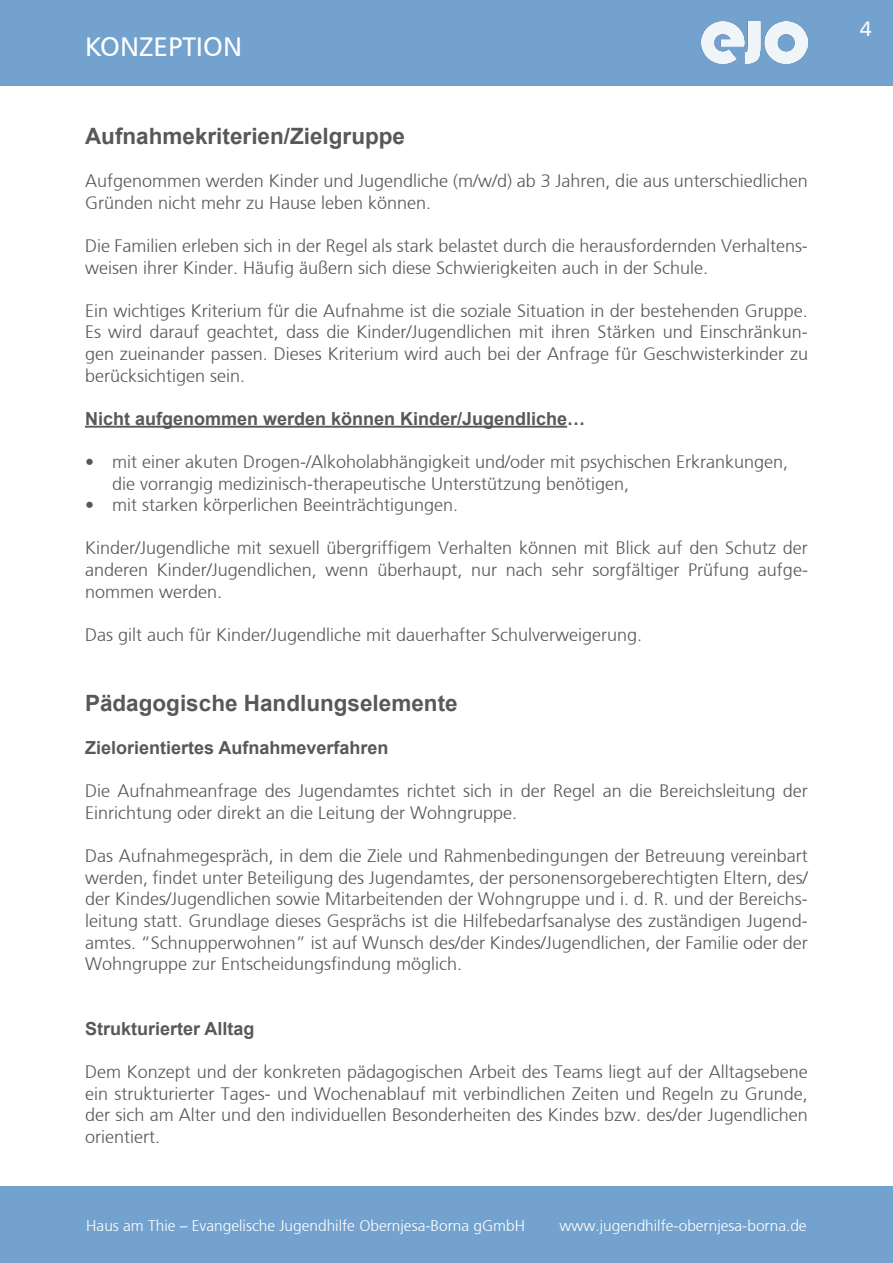
<style>
.page{position:relative;width:893px;height:1263px;background:#fff}
.page>*{position:absolute;margin:0;border:0;box-sizing:border-box;transform-origin:0 0}
.t1{font:27px "Frutiger";color:#fff}
.Ueberschrift_im_Text{font:700 22.5px "Arial";color:#57585a}
.t2{font:21px "Frutiger";color:#fff}
.ArialBold{font:300 18px/21.6px "Frutiger";color:#57585a}
.ArialBold-2{font:700 18px "Arial";color:#57585a}
.t3{font:300 15.45px "Frutiger";color:#fff}
</style>
<div class="page">
<div style="left:0;top:0;width:893px;height:85px;background:#73a2ce"></div>
<img style="left:702px;top:21px;width:106px;height:43px">
<hr style="left:85px;top:426px;width:482px;height:2px;background:#57585a">
<div style="left:0;top:1186px;width:893px;height:77px;background:#73a2ce"></div>
<p class="t1" style="left:85px;top:29px;width:158px">KONZEPTION</p>
<p class="Ueberschrift_im_Text" style="left:85px;top:120px;width:322px">Aufnahmekriterien/Zielgruppe</p>
<p class="ArialBold" style="left:85px;top:170px;width:724px">Aufgenommen werden Kinder und Jugendliche (m/w/d) ab 3 Jahren, die aus unterschiedlichen<br>Gründen nicht mehr zu Hause leben können.</p>
<p class="ArialBold" style="left:85px;top:235px;width:724px">Die Familien erleben sich in der Regel als stark belastet durch die herausfordernden Verhaltens&shy;weisen ihrer Kinder. Häufig äußern sich diese Schwierigkeiten auch in der Schule.</p>
<p class="ArialBold" style="left:85px;top:300px;width:724px;text-align:justify">Ein wichtiges Kriterium für die Aufnahme ist die soziale Situation in der bestehenden Gruppe.<br>Es wird darauf geachtet, dass die Kinder/Jugendlichen mit ihren Stärken und Einschränkun&shy;gen zueinander passen. Dieses Kriterium wird auch bei der Anfrage für Geschwisterkinder zu berücksichtigen sein.</p>
<p class="ArialBold-2" style="left:85px;top:406px;width:502px">Nicht aufgenommen werden können Kinder/Jugendliche…</p>
<p class="ArialBold" style="left:112px;top:451px;width:678px;text-indent:-27px">• mit einer akuten Drogen-/Alkoholabhängigkeit und/oder mit psychischen Erkrankungen, die vorrangig medizinisch-therapeutische Unterstützung benötigen,</p>
<p class="ArialBold" style="left:85px;top:494px;width:375px">• mit starken körperlichen Beeinträchtigungen.</p>
<p class="ArialBold" style="left:85px;top:537px;width:724px;text-align:justify">Kinder/Jugendliche mit sexuell übergriffigem Verhalten können mit Blick auf den Schutz der anderen Kinder/Jugendlichen, wenn überhaupt, nur nach sehr sorgfältiger Prüfung aufge&shy;nommen werden.</p>
<p class="ArialBold" style="left:85px;top:624px;width:559px">Das gilt auch für Kinder/Jugendliche mit dauerhafter Schulverweigerung.</p>
<p class="Ueberschrift_im_Text" style="left:85px;top:687px;width:374px">Pädagogische Handlungselemente</p>
<p class="ArialBold-2" style="left:85px;top:735px;width:305px">Zielorientiertes Aufnahmeverfahren</p>
<p class="ArialBold" style="left:85px;top:780px;width:724px">Die Aufnahmeanfrage des Jugendamtes richtet sich in der Regel an die Bereichsleitung der<br>Einrichtung oder direkt an die Leitung der Wohngruppe.</p>
<p class="ArialBold" style="left:85px;top:845px;width:724px;text-align:justify">Das Aufnahmegespräch, in dem die Ziele und Rahmenbedingungen der Betreuung vereinbart werden, findet unter Beteiligung des Jugendamtes, der personensorgeberechtigten Eltern, des/ der Kindes/Jugendlichen sowie Mitarbeitenden der Wohngruppe und i. d. R. und der Bereichs&shy;leitung statt. Grundlage dieses Gesprächs ist die Hilfebedarfsanalyse des zuständigen Jugend&shy;amtes. “Schnupperwohnen” ist auf Wunsch des/der Kindes/Jugendlichen, der Familie oder der</p>
<p class="ArialBold" style="left:85px;top:953px;width:379px">Wohngruppe zur Entscheidungsfindung möglich.</p>
<p class="ArialBold-2" style="left:85px;top:1016px;width:171px">Strukturierter Alltag</p>
<p class="ArialBold" style="left:85px;top:1061px;width:724px;text-align:justify">Dem Konzept und der konkreten pädagogischen Arbeit des Teams liegt auf der Alltagsebene ein strukturierter Tages- und Wochenablauf mit verbindlichen Zeiten und Regeln zu Grunde, der sich am Alter und den individuellen Besonderheiten des Kindes bzw. des/der Jugendlichen orientiert.</p>
<p class="t3" style="left:86px;top:1217px;width:440px">Haus am Thie – Evangelische Jugendhilfe Obernjesa-Borna gGmbH</p>
<p class="t3" style="left:559px;top:1217px;width:249px">www.jugendhilfe-obernjesa-borna.de</p>
<p class="t2" style="left:860px;top:16px;width:14px">4</p>
</div>
